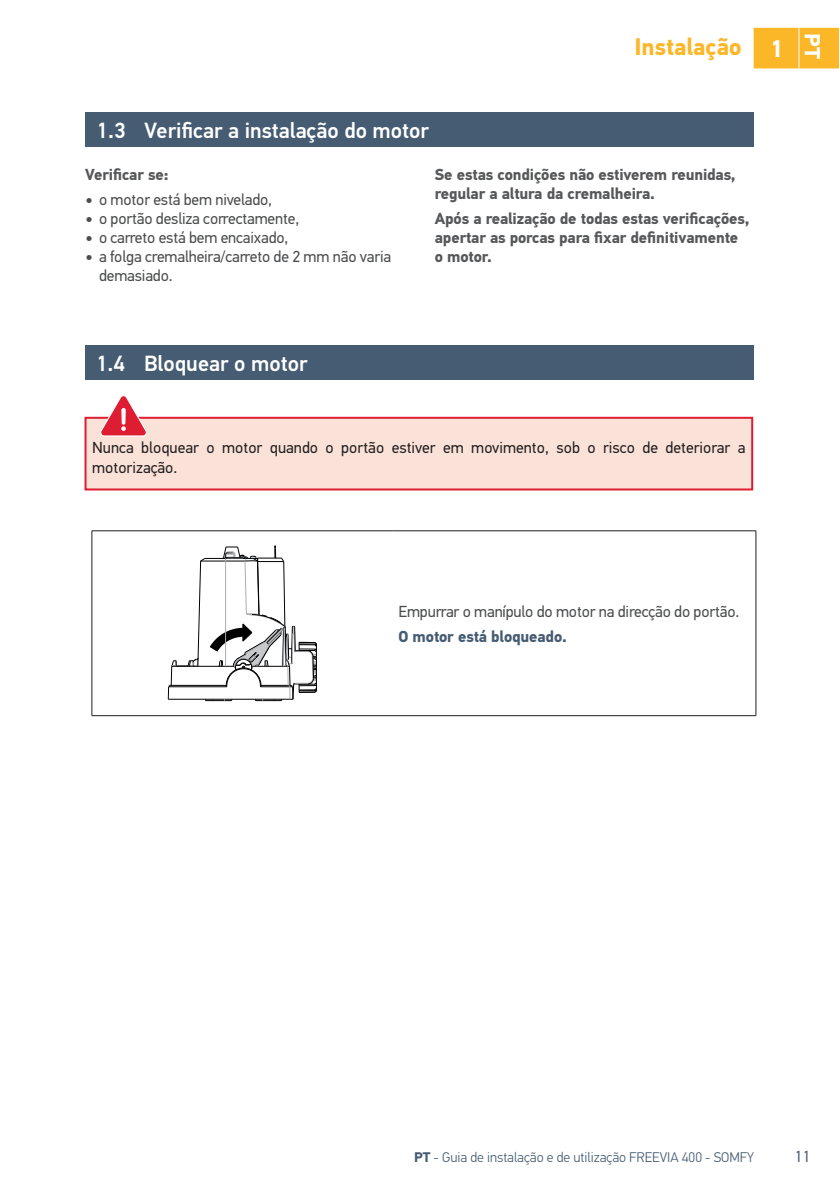
<style>
.page{position:relative;width:840px;height:1190px;background:#fff}
.page>*{position:absolute;margin:0;border:0;box-sizing:border-box;transform-origin:0 0}
.t1{font:700 24px "PF Din Text Pro";color:#fcb729}
.t2{font:500 22px "PF Din Text Pro";color:#fff}
.t3{font:700 22px "PF Din Text Pro";color:#fff}
.t4{font:16px/19.2px "PF Din Text Pro";letter-spacing:-.01em;color:#4b4c4d}
.t5{font:700 16px/19.2px "PF Din Text Pro";letter-spacing:-.01em;color:#57585a}
.t6{font:16px/19.2px "PF Din Text Pro";color:#231f20}
.t7{font:700 16px "PF Din Text Pro";letter-spacing:-.01em;color:#465c73}
.t8{font:16px "PF Din Text Pro";color:#465c73}
.t9{font:300 14px "PF Din Text Pro";color:#465c73}
.s1{color:#fff}
.s2{font-weight:700}
</style>
<div class="page">
<div style="left:754px;top:28px;width:85px;height:40px;background:#fcb729"></div>
<hr style="left:799px;top:28px;width:1px;height:40px;background:#fff">
<div style="left:85px;top:346px;width:668px;height:34px;background:#465c73"></div>
<div style="left:86px;top:418px;width:666px;height:71px;background:#fbe2d9"></div>
<div style="left:85px;top:417px;width:668px;height:73px;border:2px solid #de1d32"></div>
<svg style="left:100px;top:396px;width:47px;height:41px"></svg>
<hr style="left:92px;top:530px;width:301px;height:1px;background:#231f20">
<hr style="left:92px;top:531px;width:1px;height:184px;background:#231f20">
<hr style="left:393px;top:530px;width:363px;height:1px;background:#231f20">
<hr style="left:92px;top:715px;width:664px;height:1px;background:#231f20">
<hr style="left:756px;top:531px;width:1px;height:184px;background:#231f20">
<svg style="left:168px;top:546px;width:149px;height:156px"></svg>
<div style="left:85px;top:113px;width:669px;height:34px;background:#465c73"></div>
<h2 class="t2" style="left:97px;top:122px;width:334px">1.3 Verificar a instalação do motor</h2>
<h1 class="t1" style="left:635px;top:38px;width:150px">Instalação <span class="s1">1</span></h1>
<h2 class="t3" style="left:821px;top:33px;width:27px;rotate:90deg">PT</h2>
<p class="t5" style="left:85px;top:166px;width:85px">Verificar se:</p>
<p class="t4" style="left:85px;top:191px;width:189px"><span class="s2">•</span> o motor está bem nivelado,</p>
<p class="t4" style="left:85px;top:210px;width:216px"><span class="s2">•</span> o portão desliza correctamente,</p>
<p class="t4" style="left:85px;top:229px;width:205px"><span class="s2">•</span> o carreto está bem encaixado,</p>
<p class="t4" style="left:99px;top:248px;width:294px;text-indent:-14px"><span class="s2">•</span> a folga cremalheira/carreto de 2 mm não varia demasiado.</p>
<h2 class="t2" style="left:96px;top:355px;width:213px">1.4 Bloquear o motor</h2>
<p class="t5" style="left:435px;top:166px;width:302px">Se estas condições não estiverem reunidas, regular a altura da cremalheira.</p>
<p class="t5" style="left:435px;top:210px;width:316px">Após a realização de todas estas verificações, apertar as porcas para fixar definitivamente o motor.</p>
<p class="t6" style="left:92px;top:439px;width:655px">Nunca bloquear o motor quando o portão estiver em movimento, sob o risco de deteriorar a motorização.</p>
<p class="t4" style="left:399px;top:603px;width:342px">Empurrar o manípulo do motor na direcção do portão.</p>
<p class="t7" style="left:399px;top:630px;width:170px">O motor está bloqueado.</p>
<p class="t9" style="left:414px;top:1152px;width:341px"><span class="s2">PT</span> - Guia de instalação e de utilização FREEVIA 400 - SOMFY</p>
<p class="t8" style="left:795px;top:1150px;width:17px">11</p>
</div>
